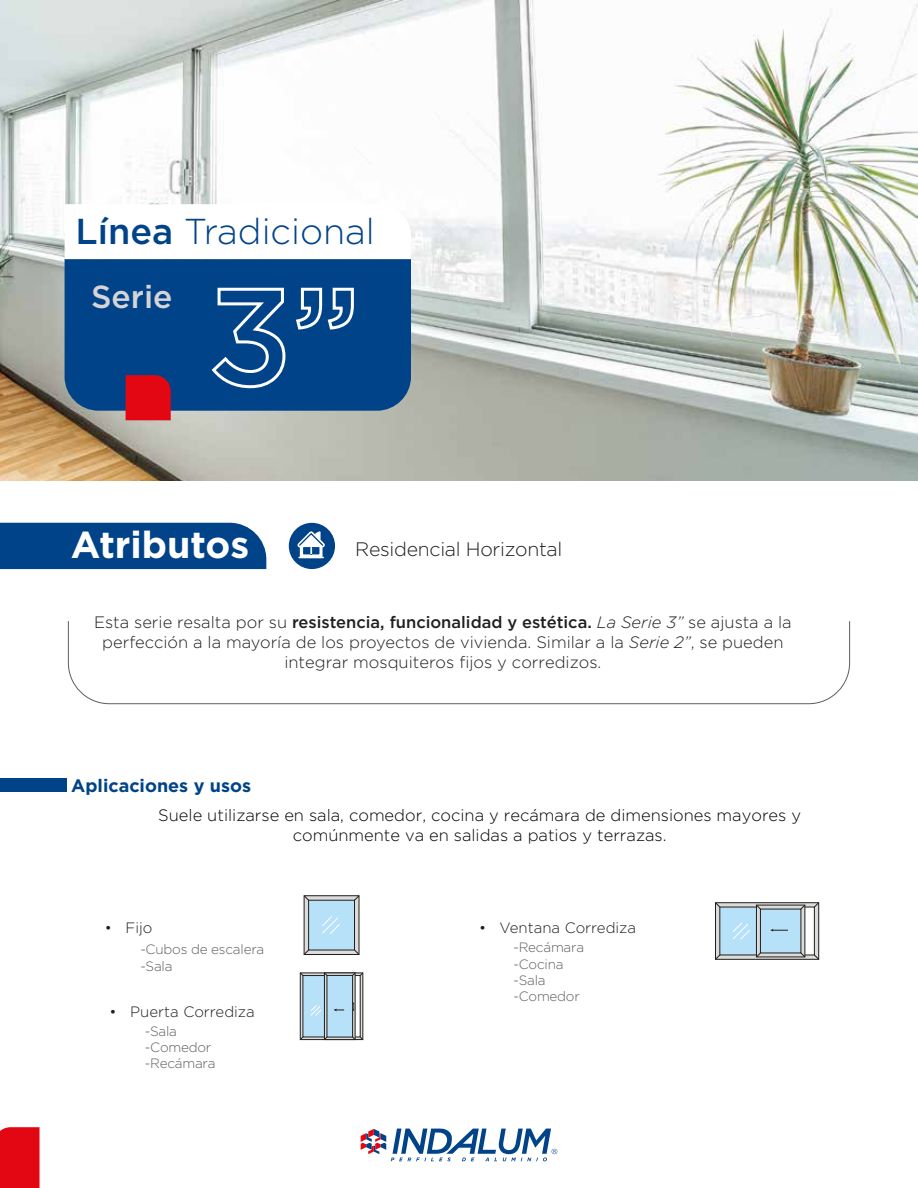
<style>
.page{position:relative;width:918px;height:1188px;background:#fff}
.page>*{position:absolute;margin:0;border:0;box-sizing:border-box;transform-origin:0 0}
.t1{font:700 37.5px "Gotham";color:#fff}
.t2{font:300 36px "Gotham";color:#004388}
.t3{font:500 31.95px "Gotham";color:#d6d4d6}
.t4{font:300 19.5px "Gotham";letter-spacing:-.015em;color:#1f1f1d}
.t5{font:700 18px "Gotham";color:#004388}
.t6{font:300 16.5px/19.8px "Gotham";color:#1f1f1d;text-align:center}
.t7{font:300 16.5px/19.8px "Gotham";color:#010000;text-align:center}
.t8{font:300 15px "Gotham";color:#1f1f1d}
.t9{font:300 13.5px/16.2px "Gotham";letter-spacing:-.015em;color:#5d5e5c}
.s1{font-weight:500}
.s2{font-style:italic}
</style>
<div class="page">
<svg style="left:68px;top:621px;width:782px;height:83px"></svg>
<div style="left:0;top:523px;width:266px;height:46px;background:#004388"></div>
<img style="left:0;top:0;width:917px;height:481px">
<div style="left:65px;top:259px;width:346px;height:152px;background:#004388"></div>
<svg style="left:210px;top:286px;width:77px;height:104px;background:#2c639c"></svg>
<svg style="left:294px;top:286px;width:61px;height:45px"></svg>
<div style="left:126px;top:375px;width:45px;height:45px;background:#e30613"></div>
<svg style="left:65px;top:204px;width:346px;height:55px"></svg>
<svg style="left:303px;top:895px;width:57px;height:60px;background:#aec7d5"></svg>
<svg style="left:299px;top:972px;width:65px;height:69px;background:#a8c1ce"></svg>
<svg style="left:715px;top:902px;width:105px;height:58px;background:#aec4d0"></svg>
<div style="left:0;top:1127px;width:40px;height:61px;background:#e30613"></div>
<div style="left:289px;top:523px;width:46px;height:46px;background:#004388;border-radius:50%"></div>
<svg style="left:297px;top:531px;width:28px;height:27px"></svg>
<div style="left:0;top:779px;width:67px;height:13px;background:#004388"></div>
<svg style="left:361px;top:1129px;width:196px;height:32px"></svg>
<h2 class="t2" style="left:76px;top:209px;width:301px"><span class="s1">Línea</span> Tradicional</h2>
<h3 class="t3" style="left:91px;top:276px;width:83px">Serie</h3>
<h1 class="t1" style="left:71px;top:520px;width:180px">Atributos</h1>
<p class="t4" style="left:355px;top:537px;width:209px">Residencial Horizontal</p>
<p class="t6" style="left:94px;top:612px;width:699px">Esta serie resalta por su <span class="s1">resistencia, funcionalidad y estética.</span> <span class="s2">La Serie 3”</span> se ajusta a la perfección a la mayoría de los proyectos de vivienda. Similar a la <span class="s2">Serie 2”</span>, se pueden integrar mosquiteros fijos y corredizos.</p>
<p class="t5" style="left:71px;top:774px;width:181px">Aplicaciones y usos</p>
<p class="t7" style="left:158px;top:805px;width:644px">Suele utilizarse en sala, comedor, cocina y recámara de dimensiones mayores y comúnmente va en salidas a patios y terrazas.</p>
<p class="t8" style="left:105px;top:918px;width:49px">• Fijo</p>
<p class="t8" style="left:479px;top:918px;width:159px">• Ventana Corrediza</p>
<p class="t9" style="left:140px;top:941px;width:125px">-Cubos de escalera -Sala</p>
<p class="t9" style="left:513px;top:939px;width:72px">-Recámara -Cocina -Sala -Comedor</p>
<p class="t9" style="left:145px;top:1023px;width:72px">-Sala -Comedor -Recámara</p>
<p class="t8" style="left:110px;top:1002px;width:147px">• Puerta Corrediza</p>
</div>
